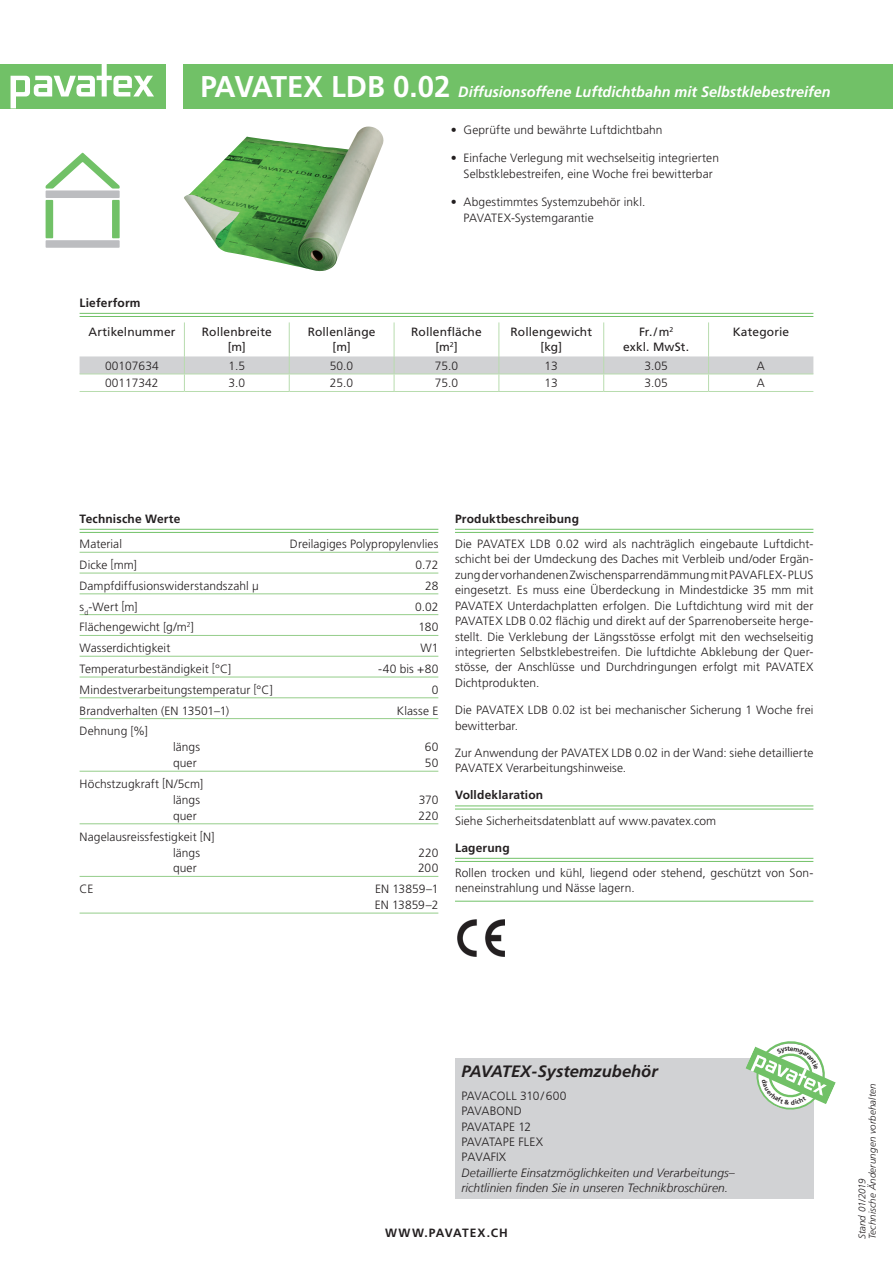
<style>
.page{position:relative;width:893px;height:1263px;background:#fff}
.page>*{position:absolute;margin:0;border:0;box-sizing:border-box;transform-origin:0 0}
.t1{font:italic 700 16.5px "Frutiger LT Std";color:#231f20}
.t2{font:italic 700 15px "Frutiger LT Std";color:#fff;scale:.96 1}
.t3{font:300 12px/15.5px "Frutiger LT Std";letter-spacing:.005em;color:#231f20}
.t4{font:12px/15.5px "Frutiger LT Std";letter-spacing:.01em;color:#231f20;text-align:center}
.t5{font:italic 300 12px/15.5px "Frutiger LT";letter-spacing:.005em;color:#231f20}
.t6{font:700 12px "Frutiger LT Std";letter-spacing:.015em;color:#231f20}
.t7{font:300 12px/15.5px "Frutiger LT";letter-spacing:-.005em;color:#231f20}
.t8{font:700 12px "Frutiger LT Std";letter-spacing:.08em;color:#231f20}
.t9{font:italic 300 9.75px/10.5px "Frutiger LT Std";letter-spacing:.01em;color:#231f20}
.s1{font-style:normal;font-size:30px}
.s2{font-stretch:condensed}
</style>
<div class="page">
<div style="left:0;top:64px;width:166px;height:44px;background:#71c167"></div>
<svg style="left:11px;top:64px;width:143px;height:44px"></svg>
<div style="left:183px;top:64px;width:710px;height:44px;background:#71c167"></div>
<hr style="left:80px;top:529px;width:358px;height:1px;background:#71c167">
<hr style="left:80px;top:532px;width:358px;height:1px;background:#71c167">
<hr style="left:80px;top:552px;width:358px;height:1px;background:#95cd8a">
<hr style="left:80px;top:573px;width:358px;height:1px;background:#95cd8a">
<hr style="left:80px;top:593px;width:358px;height:1px;background:#95cd8a">
<hr style="left:80px;top:614px;width:358px;height:1px;background:#95cd8a">
<hr style="left:80px;top:635px;width:358px;height:1px;background:#95cd8a">
<hr style="left:80px;top:656px;width:358px;height:1px;background:#95cd8a">
<hr style="left:80px;top:677px;width:358px;height:1px;background:#95cd8a">
<hr style="left:80px;top:697px;width:358px;height:1px;background:#95cd8a">
<hr style="left:80px;top:718px;width:358px;height:1px;background:#95cd8a">
<hr style="left:80px;top:771px;width:358px;height:1px;background:#95cd8a">
<hr style="left:80px;top:823px;width:358px;height:1px;background:#95cd8a">
<hr style="left:80px;top:876px;width:358px;height:1px;background:#95cd8a">
<hr style="left:80px;top:913px;width:358px;height:1px;background:#95cd8a">
<div style="left:455px;top:1058px;width:358px;height:141px;background:#d1d2d4"></div>
<img style="left:184px;top:127px;width:199px;height:144px">
<hr style="left:455px;top:529px;width:358px;height:1px;background:#71c167">
<hr style="left:455px;top:532px;width:358px;height:1px;background:#71c167">
<hr style="left:455px;top:806px;width:358px;height:1px;background:#71c167">
<hr style="left:455px;top:809px;width:358px;height:1px;background:#71c167">
<hr style="left:455px;top:858px;width:358px;height:1px;background:#71c167">
<hr style="left:455px;top:861px;width:358px;height:1px;background:#71c167">
<hr style="left:455px;top:901px;width:358px;height:1px;background:#71c167">
<hr style="left:80px;top:313px;width:733px;height:1px;background:#71c167">
<hr style="left:80px;top:316px;width:733px;height:1px;background:#71c167">
<hr style="left:289px;top:322px;width:1px;height:34px;background:#b8dcae">
<hr style="left:394px;top:322px;width:1px;height:34px;background:#b8dcae">
<hr style="left:498px;top:322px;width:1px;height:34px;background:#b8dcae">
<hr style="left:603px;top:322px;width:1px;height:34px;background:#b8dcae">
<hr style="left:708px;top:322px;width:1px;height:34px;background:#b8dcae">
<hr style="left:80px;top:391px;width:104px;height:1px;background:#b8dcae">
<hr style="left:184px;top:391px;width:105px;height:1px;background:#b8dcae">
<hr style="left:289px;top:391px;width:105px;height:1px;background:#b8dcae">
<hr style="left:394px;top:391px;width:105px;height:1px;background:#b8dcae">
<hr style="left:499px;top:391px;width:105px;height:1px;background:#b8dcae">
<hr style="left:604px;top:391px;width:105px;height:1px;background:#b8dcae">
<hr style="left:709px;top:391px;width:104px;height:1px;background:#b8dcae">
<hr style="left:184px;top:322px;width:1px;height:34px;background:#b8dcae">
<svg style="left:80px;top:356px;width:733px;height:35px"></svg>
<img style="left:458px;top:920px;width:46px;height:37px">
<div style="left:46px;top:240px;width:74px;height:8px;background:#bcbdc0"></div>
<div style="left:46px;top:190px;width:74px;height:8px;background:#bcbdc0"></div>
<div style="left:46px;top:200px;width:7px;height:38px;background:#71c167"></div>
<div style="left:112px;top:200px;width:8px;height:38px;background:#71c167"></div>
<svg style="left:46px;top:153px;width:74px;height:36px"></svg>
<svg style="left:745px;top:1041px;width:91px;height:72px"></svg>
<p class="t2" style="left:200px;top:83px;width:658px"><span class="s1">PAVATEX LDB 0.02</span> Diffusionsoffene Luftdichtbahn mit Selbstklebestreifen</p>
<p class="t3" style="left:451px;top:123px;width:213px"><span class="s2">•</span> Geprüfte und bewährte Luftdichtbahn</p>
<p class="t3" style="left:451px;top:150px;width:270px;line-height:16px;text-align:center"><span class="s2">•</span> Einfache Verlegung mit wechselseitig integrierten<br>Selbstklebestreifen, eine Woche frei bewitterbar</p>
<p class="t3" style="left:463px;top:194px;width:183px;line-height:16px;text-indent:-13px"><span class="s2">•</span> Abgestimmtes Systemzubehör inkl.<br>PAVATEX-Systemgarantie</p>
<p class="t6" style="left:80px;top:295px;width:62px">Lieferform</p>
<p class="t4" style="left:88px;top:324px;width:89px">Artikelnummer</p>
<p class="t4" style="left:202px;top:324px;width:72px">Rollenbreite [m]</p>
<p class="t4" style="left:308px;top:324px;width:69px">Rollenlänge [m]</p>
<p class="t4" style="left:411px;top:324px;width:72px">Rollenfläche [m<sup>2</sup>]</p>
<p class="t4" style="left:511px;top:324px;width:83px">Rollengewicht [kg]</p>
<p class="t4" style="left:623px;top:324px;width:68px">Fr./m<sup>2<br></sup>exkl. MwSt.</p>
<p class="t4" style="left:733px;top:324px;width:58px">Kategorie</p>
<p class="t3" style="left:105px;top:358px;width:55px">00107634</p>
<p class="t3" style="left:228px;top:358px;width:18px">1.5</p>
<p class="t3" style="left:330px;top:358px;width:25px">50.0</p>
<p class="t3" style="left:435px;top:358px;width:25px">75.0</p>
<p class="t3" style="left:545px;top:358px;width:15px">13</p>
<p class="t3" style="left:644px;top:358px;width:25px">3.05</p>
<p class="t3" style="left:757px;top:358px;width:10px">A</p>
<p class="t3" style="left:105px;top:376px;width:55px">00117342</p>
<p class="t3" style="left:228px;top:376px;width:18px">3.0</p>
<p class="t3" style="left:330px;top:376px;width:25px">25.0</p>
<p class="t3" style="left:435px;top:376px;width:25px">75.0</p>
<p class="t3" style="left:545px;top:376px;width:15px">13</p>
<p class="t3" style="left:644px;top:376px;width:25px">3.05</p>
<p class="t3" style="left:757px;top:376px;width:10px">A</p>
<p class="t6" style="left:80px;top:511px;width:102px">Technische Werte</p>
<p class="t3" style="left:80px;top:537px;width:44px">Material</p>
<p class="t3" style="left:290px;top:537px;width:150px">Dreilagiges Polypropylenvlies</p>
<p class="t3" style="left:80px;top:557px;width:59px">Dicke [mm]</p>
<p class="t3" style="left:415px;top:557px;width:25px">0.72</p>
<p class="t3" style="left:80px;top:578px;width:181px">Dampfdiffusionswiderstandszahl μ</p>
<p class="t3" style="left:425px;top:578px;width:15px">28</p>
<p class="t3" style="left:80px;top:599px;width:60px">s<sub>d</sub>-Wert [m]</p>
<p class="t3" style="left:415px;top:599px;width:25px">0.02</p>
<p class="t3" style="left:80px;top:620px;width:116px">Flächengewicht [g/m<sup>2</sup>]</p>
<p class="t3" style="left:418px;top:620px;width:21px">180</p>
<p class="t3" style="left:80px;top:640px;width:92px">Wasserdichtigkeit</p>
<p class="t3" style="left:420px;top:640px;width:19px">W1</p>
<p class="t3" style="left:80px;top:661px;width:153px">Temperaturbeständigkeit [°C]</p>
<p class="t3" style="left:378px;top:661px;width:62px">-40 bis +80</p>
<p class="t3" style="left:80px;top:682px;width:195px">Mindestverarbeitungstemperatur [°C]</p>
<p class="t3" style="left:432px;top:682px;width:8px">0</p>
<p class="t3" style="left:80px;top:703px;width:151px">Brandverhalten (EN 13501–1)</p>
<p class="t3" style="left:397px;top:703px;width:43px">Klasse E</p>
<p class="t3" style="left:80px;top:724px;width:70px">Dehnung [%]</p>
<p class="t3" style="left:173px;top:740px;width:28px">längs</p>
<p class="t3" style="left:425px;top:740px;width:15px">60</p>
<p class="t3" style="left:173px;top:755px;width:25px">quer</p>
<p class="t3" style="left:425px;top:755px;width:15px">50</p>
<p class="t3" style="left:80px;top:776px;width:125px;line-height:15.9px;text-align:right">Höchstzugkraft [N/5cm] längs</p>
<p class="t3" style="left:419px;top:792px;width:21px">370</p>
<p class="t3" style="left:173px;top:808px;width:25px">quer</p>
<p class="t3" style="left:418px;top:808px;width:21px">220</p>
<p class="t3" style="left:173px;top:829px;width:43px;line-height:15.9px;text-indent:-94px">Nagelausreissfestigkeit [N] längs</p>
<p class="t3" style="left:418px;top:845px;width:21px">220</p>
<p class="t3" style="left:173px;top:861px;width:25px">quer</p>
<p class="t3" style="left:418px;top:861px;width:22px">200</p>
<p class="t3" style="left:80px;top:881px;width:15px">CE</p>
<p class="t3" style="left:375px;top:881px;width:65px;line-height:15.9px">EN 13859–1<br>EN 13859–2</p>
<p class="t6" style="left:455px;top:511px;width:125px">Produktbeschreibung</p>
<p class="t3" style="left:455px;top:536px;width:360px;text-align:justify">Die PAVATEX LDB 0.02 wird als nachträglich eingebaute Luftdicht&shy;schicht bei der Umdeckung des Daches mit Verbleib und/oder Ergän&shy;zung der vorhandenen Zwischensparrendämmung mit PAVAFLEX- PLUS eingesetzt. Es muss eine Überdeckung in Mindestdicke 35 mm mit PAVATEX Unterdachplatten erfolgen. Die Luftdichtung wird mit der PAVATEX LDB 0.02 flächig und direkt auf der Sparrenoberseite herge&shy;stellt. Die Verklebung der Längsstösse erfolgt mit den wechselseitig integrierten Selbstklebestreifen. Die luftdichte Abklebung der Quer&shy;stösse, der Anschlüsse und Durchdringungen erfolgt mit PAVATEX Dichtprodukten.</p>
<p class="t3" style="left:455px;top:702px;width:360px">Die PAVATEX LDB 0.02 ist bei mechanischer Sicherung 1 Woche frei bewitterbar.</p>
<p class="t3" style="left:455px;top:745px;width:360px">Zur Anwendung der PAVATEX LDB 0.02 in der Wand: siehe detaillierte<br>PAVATEX Verarbeitungshinweise.</p>
<p class="t6" style="left:455px;top:788px;width:90px">Volldeklaration</p>
<p class="t3" style="left:455px;top:813px;width:263px">Siehe Sicherheitsdatenblatt auf www.pavatex.com</p>
<p class="t6" style="left:455px;top:840px;width:56px">Lagerung</p>
<p class="t3" style="left:455px;top:865px;width:360px">Rollen trocken und kühl, liegend oder stehend, geschützt von Son&shy;neneinstrahlung und Nässe lagern.</p>
<h1 class="t1" style="left:461px;top:1062px;width:198px">PAVATEX-Systemzubehör</h1>
<p class="t7" style="left:461px;top:1088px;width:107px">PAVACOLL 310/600<br>PAVABOND<br>PAVATAPE 12<br>PAVATAPE FLEX<br>PAVAFIX</p>
<p class="t5" style="left:461px;top:1165px;width:275px">Detaillierte Einsatzmöglichkeiten und Verarbeitungs– richtlinien finden Sie in unseren Technikbroschüren.</p>
<p class="t8" style="left:385px;top:1226px;width:124px">WWW.PAVATEX.CH</p>
<p class="t9" style="left:857px;top:1239px;width:157px;rotate:-90deg">Stand 01/2019<br>Technische Änderungen vorbehalten</p>
</div>
